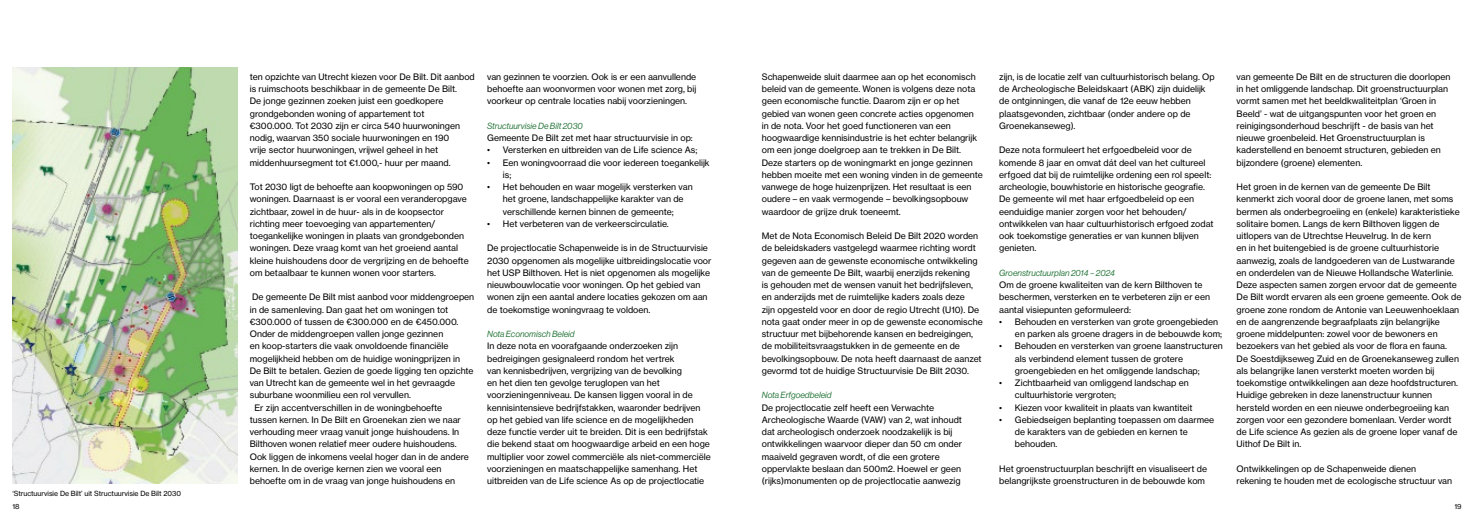
<style>
.page{position:relative;width:1474px;height:521px;background:#fff}
.page>*{position:absolute;margin:0;border:0;box-sizing:border-box;transform-origin:0 0}
.t1{font:8.75px/12.2px "N Haas Grotesk TX Pro 55 Rg";color:#000}
.t2{font:8.75px "N Haas Grotesk DS Pro 56 It";color:#28773c}
.t3{font:7px "N Haas Grotesk TX Pro 55 Rg";letter-spacing:-.005em;color:#000}
</style>
<div class="page">
<img style="left:12px;top:68px;width:225px;height:416px">
<p class="t3" style="left:12px;top:489px;width:170px">‘Structuurvisie De Bilt’ uit Structuurvisie De Bilt 2030</p>
<p class="t1" style="left:250px;top:70px;width:226px">ten opzichte van Utrecht kiezen voor De Bilt. Dit aanbod is ruimschoots beschikbaar in de gemeente De Bilt.<br>De jonge gezinnen zoeken juist een goedkopere grondgebonden woning of appartement tot<br>€300.000. Tot 2030 zijn er circa 540 huurwoningen nodig, waarvan 350 sociale huurwoningen en 190<br>vrije sector huurwoningen, vrijwel geheel in het middenhuursegment tot €1.000,- huur per maand.</p>
<p class="t1" style="left:250px;top:181px;width:220px">Tot 2030 ligt de behoefte aan koopwoningen op 590 woningen. Daarnaast is er vooral een veranderopgave zichtbaar, zowel in de huur- als in de koopsector richting meer toevoeging van appartementen/ toegankelijke woningen in plaats van grondgebonden woningen. Deze vraag komt van het groeiend aantal kleine huishoudens door de vergrijzing en de behoefte om betaalbaar te kunnen wonen voor starters.</p>
<p class="t1" style="left:252px;top:291px;width:224px">De gemeente De Bilt mist aanbod voor middengroepen</p>
<p class="t1" style="left:250px;top:303px;width:200px">in de samenleving. Dan gaat het om woningen tot</p>
<p class="t1" style="left:250px;top:315px;width:210px">€300.000 of tussen de €300.000 en de €450.000.</p>
<p class="t1" style="left:250px;top:328px;width:195px">Onder de middengroepen vallen jonge gezinnen</p>
<p class="t1" style="left:250px;top:340px;width:200px">en koop-starters die vaak onvoldoende financiële</p>
<p class="t1" style="left:250px;top:352px;width:212px">mogelijkheid hebben om de huidige woningprijzen in</p>
<p class="t1" style="left:250px;top:364px;width:225px">De Bilt te betalen. Gezien de goede ligging ten opzichte</p>
<p class="t1" style="left:250px;top:377px;width:207px">van Utrecht kan de gemeente wel in het gevraagde</p>
<p class="t1" style="left:250px;top:389px;width:163px">suburbane woonmilieu een rol vervullen.</p>
<p class="t1" style="left:254px;top:401px;width:189px">Er zijn accentverschillen in de woningbehoefte</p>
<p class="t1" style="left:250px;top:413px;width:213px">tussen kernen. In De Bilt en Groenekan zien we naar</p>
<p class="t1" style="left:250px;top:426px;width:211px">verhouding meer vraag vanuit jonge huishoudens. In</p>
<p class="t1" style="left:250px;top:438px;width:208px">Bilthoven wonen relatief meer oudere huishoudens.</p>
<p class="t1" style="left:250px;top:450px;width:221px">Ook liggen de inkomens veelal hoger dan in de andere</p>
<p class="t1" style="left:250px;top:462px;width:193px">kernen. In de overige kernen zien we vooral een</p>
<p class="t1" style="left:250px;top:475px;width:207px">behoefte om in de vraag van jonge huishoudens en</p>
<p class="t1" style="left:487px;top:70px;width:211px;text-align:justify">van gezinnen te voorzien. Ook is er een aanvullende behoefte aan woonvormen voor wonen met zorg, bij voorkeur op centrale locaties nabij voorzieningen.</p>
<p class="t2" style="left:487px;top:121px;width:97px">Structuurvisie De Bilt 2030</p>
<p class="t1" style="left:487px;top:132px;width:207px">Gemeente De Bilt zet met haar structuurvisie in op:</p>
<p class="t1" style="left:487px;top:144px;width:212px">• Versterken en uitbreiden van de Life science As;</p>
<p class="t1" style="left:503px;top:156px;width:208px;text-indent:-16px">• Een woningvoorraad die voor iedereen toegankelijk is;</p>
<p class="t1" style="left:503px;top:181px;width:191px;text-indent:-16px">• Het behouden en waar mogelijk versterken van het groene, landschappelijke karakter van de verschillende kernen binnen de gemeente;</p>
<p class="t1" style="left:487px;top:217px;width:183px">• Het verbeteren van de verkeerscirculatie.</p>
<p class="t1" style="left:487px;top:242px;width:226px">De projectlocatie Schapenweide is in de Structuurvisie 2030 opgenomen als mogelijke uitbreidingslocatie voor het USP Bilthoven. Het is niet opgenomen als mogelijke nieuwbouwlocatie voor woningen. Op het gebied van wonen zijn een aantal andere locaties gekozen om aan de toekomstige woningvraag te voldoen.</p>
<p class="t2" style="left:487px;top:329px;width:89px">Nota Economisch Beleid</p>
<p class="t1" style="left:487px;top:340px;width:225px">In deze nota en voorafgaande onderzoeken zijn bedreigingen gesignaleerd rondom het vertrek<br>van kennisbedrijven, vergrijzing van de bevolking<br>en het dien ten gevolge teruglopen van het voorzieningenniveau. De kansen liggen vooral in de kennisintensieve bedrijfstakken, waaronder bedrijven op het gebied van life science en de mogelijkheden deze functie verder uit te breiden. Dit is een bedrijfstak die bekend staat om hoogwaardige arbeid en een hoge multiplier voor zowel commerciële als niet-commerciële voorzieningen en maatschappelijke samenhang. Het uitbreiden van de Life science As op de projectlocatie</p>
<p class="t1" style="left:761px;top:70px;width:222px">Schapenweide sluit daarmee aan op het economisch beleid van de gemeente. Wonen is volgens deze nota geen economische functie. Daarom zijn er op het gebied van wonen geen concrete acties opgenomen in de nota. Voor het goed functioneren van een hoogwaardige kennisindustrie is het echter belangrijk om een jonge doelgroep aan te trekken in De Bilt.<br>Deze starters op de woningmarkt en jonge gezinnen hebben moeite met een woning vinden in de gemeente vanwege de hoge huizenprijzen. Het resultaat is een oudere – en vaak vermogende – bevolkingsopbouw waardoor de grijze druk toeneemt.</p>
<p class="t1" style="left:761px;top:230px;width:222px">Met de Nota Economisch Beleid De Bilt 2020 worden de beleidskaders vastgelegd waarmee richting wordt gegeven aan de gewenste economische ontwikkeling van de gemeente De Bilt, waarbij enerzijds rekening<br>is gehouden met de wensen vanuit het bedrijfsleven, en anderzijds met de ruimtelijke kaders zoals deze<br>zijn opgesteld voor en door de regio Utrecht (U10). De nota gaat onder meer in op de gewenste economische structuur met bijbehorende kansen en bedreigingen, de mobiliteitsvraagstukken in de gemeente en de bevolkingsopbouw. De nota heeft daarnaast de aanzet gevormd tot de huidige Structuurvisie De Bilt 2030.</p>
<p class="t2" style="left:761px;top:390px;width:71px">Nota Erfgoedbeleid</p>
<p class="t1" style="left:761px;top:401px;width:202px">De projectlocatie zelf heeft een Verwachte Archeologische Waarde (VAW) van 2, wat inhoudt dat archeologisch onderzoek noodzakelijk is bij ontwikkelingen waarvoor dieper dan 50 cm onder maaiveld gegraven wordt, of die een grotere oppervlakte beslaan dan 500m2. Hoewel er geen (rijks)monumenten op de projectlocatie aanwezig</p>
<p class="t1" style="left:999px;top:70px;width:217px">zijn, is de locatie zelf van cultuurhistorisch belang. Op de Archeologische Beleidskaart (ABK) zijn duidelijk de ontginningen, die vanaf de 12e eeuw hebben plaatsgevonden, zichtbaar (onder andere op de Groenekanseweg).</p>
<p class="t1" style="left:999px;top:144px;width:216px">Deze nota formuleert het erfgoedbeleid voor de komende 8 jaar en omvat dát deel van het cultureel erfgoed dat bij de ruimtelijke ordening een rol speelt: archeologie, bouwhistorie en historische geografie.<br>De gemeente wil met haar erfgoedbeleid op een eenduidige manier zorgen voor het behouden/ ontwikkelen van haar cultuurhistorisch erfgoed zodat ook toekomstige generaties er van kunnen blijven genieten.</p>
<p class="t2" style="left:999px;top:268px;width:117px">Groenstructuurplan 2014 – 2024</p>
<p class="t1" style="left:999px;top:279px;width:212px">Om de groene kwaliteiten van de kern Bilthoven te beschermen, versterken en te verbeteren zijn er een aantal visiepunten geformuleerd:</p>
<p class="t1" style="left:1014px;top:315px;width:209px;text-indent:-16px">• Behouden en versterken van grote groengebieden en parken als groene dragers in de bebouwde kom;</p>
<p class="t1" style="left:1014px;top:340px;width:209px;text-indent:-16px">• Behouden en versterken van groene laanstructuren als verbindend element tussen de grotere groengebieden en het omliggende landschap;</p>
<p class="t1" style="left:1014px;top:377px;width:175px;text-indent:-16px">• Zichtbaarheid van omliggend landschap en cultuurhistorie vergroten;</p>
<p class="t1" style="left:999px;top:401px;width:195px">• Kiezen voor kwaliteit in plaats van kwantiteit</p>
<p class="t1" style="left:1014px;top:413px;width:201px;text-indent:-16px">• Gebiedseigen beplanting toepassen om daarmee de karakters van de gebieden en kernen te behouden.</p>
<p class="t1" style="left:999px;top:462px;width:209px">Het groenstructuurplan beschrijft en visualiseert de belangrijkste groenstructuren in de bebouwde kom</p>
<p class="t1" style="left:1236px;top:70px;width:215px">van gemeente De Bilt en de structuren die doorlopen in het omliggende landschap. Dit groenstructuurplan vormt samen met het beeldkwaliteitplan ‘Groen in Beeld’ - wat de uitgangspunten voor het groen en reinigingsonderhoud beschrijft - de basis van het nieuwe groenbeleid. Het Groenstructuurplan is kaderstellend en benoemt structuren, gebieden en bijzondere (groene) elementen.</p>
<p class="t1" style="left:1236px;top:181px;width:226px">Het groen in de kernen van de gemeente De Bilt kenmerkt zich vooral door de groene lanen, met soms bermen als onderbegroeiing en (enkele) karakteristieke solitaire bomen. Langs de kern Bilthoven liggen de uitlopers van de Utrechtse Heuvelrug. In de kern<br>en in het buitengebied is de groene cultuurhistorie aanwezig, zoals de landgoederen van de Lustwarande en onderdelen van de Nieuwe Hollandsche Waterlinie.<br>Deze aspecten samen zorgen ervoor dat de gemeente De Bilt wordt ervaren als een groene gemeente. Ook de groene zone rondom de Antonie van Leeuwenhoeklaan en de aangrenzende begraafplaats zijn belangrijke groene middelpunten: zowel voor de bewoners en bezoekers van het gebied als voor de flora en fauna.<br>De Soestdijkseweg Zuid en de Groenekanseweg zullen als belangrijke lanen versterkt moeten worden bij toekomstige ontwikkelingen aan deze hoofdstructuren.<br>Huidige gebreken in deze lanenstructuur kunnen hersteld worden en een nieuwe onderbegroeiing kan zorgen voor een gezondere bomenlaan. Verder wordt de Life science As gezien als de groene loper vanaf de Uithof De Bilt in.</p>
<p class="t1" style="left:1236px;top:462px;width:217px">Ontwikkelingen op de Schapenweide dienen rekening te houden met de ecologische structuur van</p>
<p class="t3" style="left:12px;top:502px;width:9px">18</p>
<p class="t3" style="left:1454px;top:502px;width:9px">19</p>
</div>
